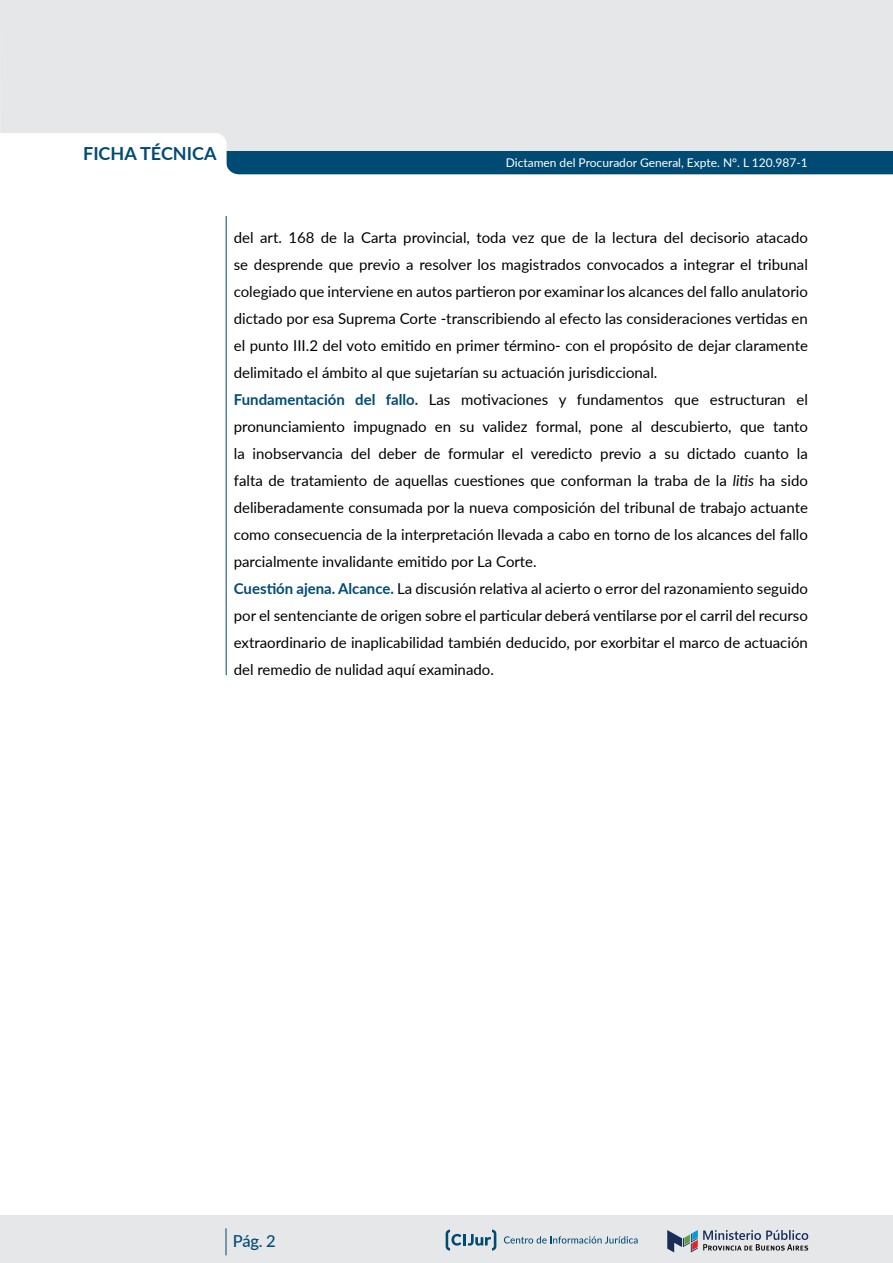
<style>
.page{position:relative;width:893px;height:1263px;background:#fff}
.page>*{position:absolute;margin:0;border:0;box-sizing:border-box;transform-origin:0 0}
.t1{font:700 18px "Lato";color:#004b74}
.t2{font:500 16.5px "Lato";color:#004b74}
.t3{font:15px/27px "Lato";color:#000}
.t4{font:12px "Lato";color:#fff}
.s1{font-weight:700;color:#004b74}
.s2{font-style:italic}
</style>
<div class="page">
<div style="left:0;top:1215px;width:893px;height:48px;background:#e6e7e8"></div>
<svg style="left:667px;top:1230px;width:141px;height:22px"></svg>
<svg style="left:504px;top:1236px;width:134px;height:7px"></svg>
<svg style="left:446px;top:1229px;width:50px;height:21px"></svg>
<svg style="left:226px;top:1228px;width:1px;height:27px"></svg>
<div style="left:0;top:0;width:893px;height:166px;background:#e6e7e8"></div>
<hr style="left:226px;top:216px;width:1px;height:459px;background:#004b74">
<div style="left:227px;top:151px;width:666px;height:23px;background:#004b74"></div>
<p class="t1" style="left:83px;top:140px;width:135px">FICHA TÉCNICA</p>
<p class="t4" style="left:506px;top:155px;width:304px">Dictamen del Procurador General, Expte. N°. L 120.987-1</p>
<p class="t3" style="left:234px;top:223px;width:576px">del art. 168 de la Carta provincial, toda vez que de la lectura del decisorio atacado se desprende que previo a resolver los magistrados convocados a integrar el tribunal colegiado que interviene en autos partieron por examinar los alcances del fallo anulatorio dictado por esa Suprema Corte -transcribiendo al efecto las consideraciones vertidas en el punto III.2 del voto emitido en primer término- con el propósito de dejar claramente delimitado el ámbito al que sujetarían su actuación jurisdiccional.<br><span class="s1">Fundamentación del fallo.</span> Las motivaciones y fundamentos que estructuran el pronunciamiento impugnado en su validez formal, pone al descubierto, que tanto la inobservancia del deber de formular el veredicto previo a su dictado cuanto la falta de tratamiento de aquellas cuestiones que conforman la traba de la <span class="s2">litis</span> ha sido deliberadamente consumada por la nueva composición del tribunal de trabajo actuante como consecuencia de la interpretación llevada a cabo en torno de los alcances del fallo parcialmente invalidante emitido por La Corte.<br><span class="s1">Cuestión ajena. Alcance.</span> La discusión relativa al acierto o error del razonamiento seguido por el sentenciante de origen sobre el particular deberá ventilarse por el carril del recurso extraordinario de inaplicabilidad también deducido, por exorbitar el marco de actuación del remedio de nulidad aquí examinado.</p>
<p class="t2" style="left:233px;top:1229px;width:44px">Pág. 2</p>
</div>
